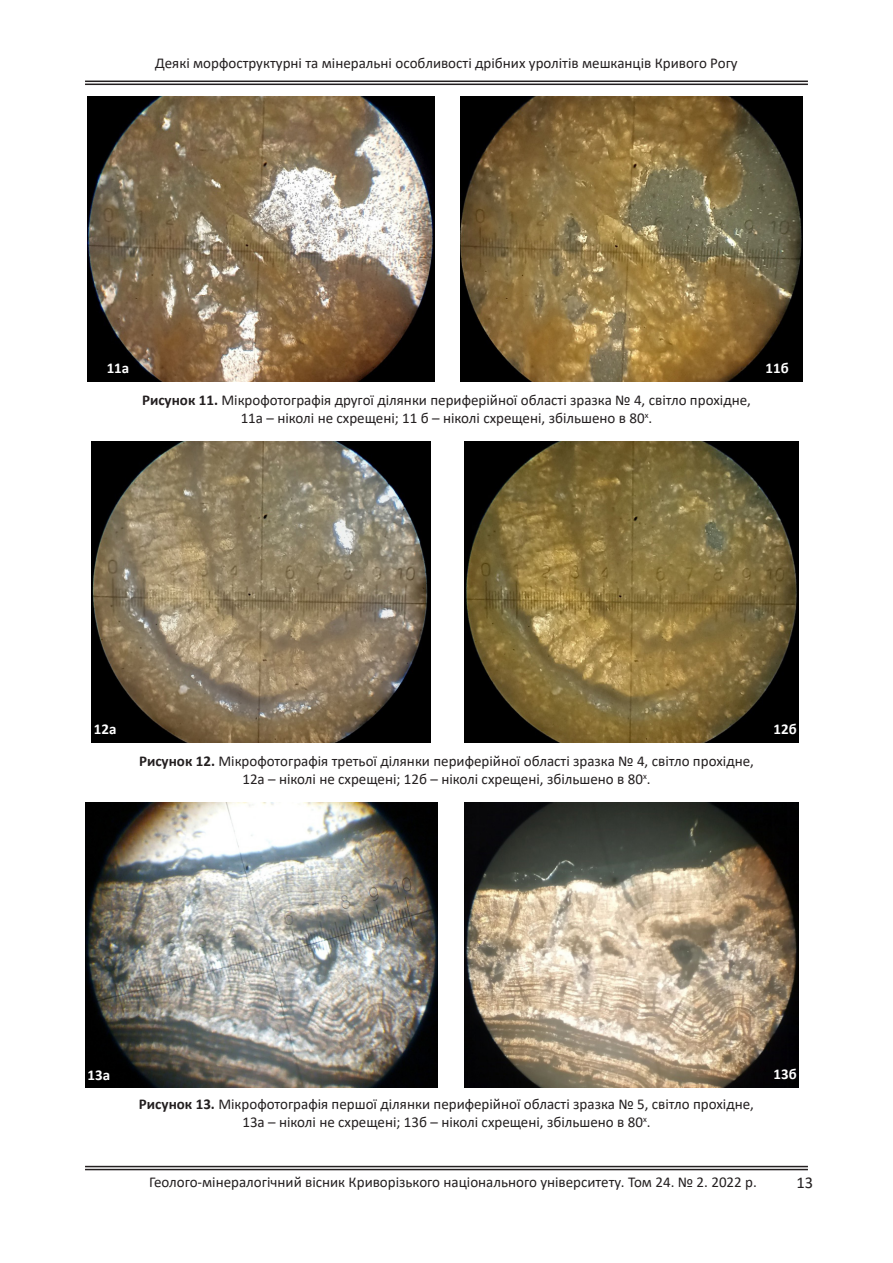
<style>
.page{position:relative;width:893px;height:1263px;background:#fff}
.page>*{position:absolute;margin:0;border:0;box-sizing:border-box;transform-origin:0 0}
.t1{font:16.5px "Calibri";color:#231f20}
.t2{font:15px "Calibri";color:#231f20}
.t3{font:700 15px "Calibri";color:#fff}
.s1{font-weight:700}
</style>
<div class="page">
<hr style="left:85px;top:1166px;width:723px;height:1px;background:#231f20">
<hr style="left:85px;top:1169px;width:723px;height:1px;background:#231f20">
<hr style="left:85px;top:81px;width:723px;height:1px;background:#231f20">
<hr style="left:85px;top:84px;width:723px;height:1px;background:#231f20">
<img style="left:88px;top:96px;width:347px;height:285px">
<img style="left:461px;top:96px;width:342px;height:285px">
<img style="left:92px;top:441px;width:339px;height:301px">
<img style="left:465px;top:441px;width:334px;height:301px">
<img style="left:85px;top:803px;width:352px;height:285px">
<img style="left:465px;top:803px;width:334px;height:285px">
<p class="t2" style="left:155px;top:53px;width:584px">Деякі морфоструктурні та мінеральні особливості дрібних уролітів мешканців Кривого Рогу</p>
<p class="t3" style="left:107px;top:357px;width:24px">11а</p>
<p class="t3" style="left:765px;top:357px;width:25px">11б</p>
<p class="t2" style="left:142px;top:389px;width:610px"><span class="s1">Рисунок 11.</span> Мікрофотографія другої ділянки периферійної області зразка № 4, світло прохідне,</p>
<p class="t2" style="left:241px;top:407px;width:413px">11а – ніколі не схрещені; 11 б – ніколі схрещені, збільшено в 80<sup>х</sup>.</p>
<p class="t3" style="left:94px;top:718px;width:24px">12а</p>
<p class="t3" style="left:773px;top:718px;width:25px">12б</p>
<p class="t2" style="left:139px;top:751px;width:616px"><span class="s1">Рисунок 12.</span> Мікрофотографія третьої ділянки периферійної області зразка № 4, світло прохідне,</p>
<p class="t2" style="left:242px;top:769px;width:410px">12а – ніколі не схрещені; 12б – ніколі схрещені, збільшено в 80<sup>х</sup>.</p>
<p class="t3" style="left:88px;top:1064px;width:24px">13а</p>
<p class="t3" style="left:773px;top:1063px;width:25px">13б</p>
<p class="t2" style="left:139px;top:1094px;width:616px"><span class="s1">Рисунок 13.</span> Мікрофотографія першої ділянки периферійної області зразка № 5, світло прохідне,</p>
<p class="t2" style="left:242px;top:1112px;width:410px">13а – ніколі не схрещені; 13б – ніколі схрещені, збільшено в 80<sup>х</sup>.</p>
<p class="t2" style="left:149px;top:1172px;width:609px">Геолого-мінералогічний вісник Криворізького національного університету. Том 24. № 2. 2022 р.</p>
<p class="t1" style="left:796px;top:1171px;width:18px">13</p>
</div>
